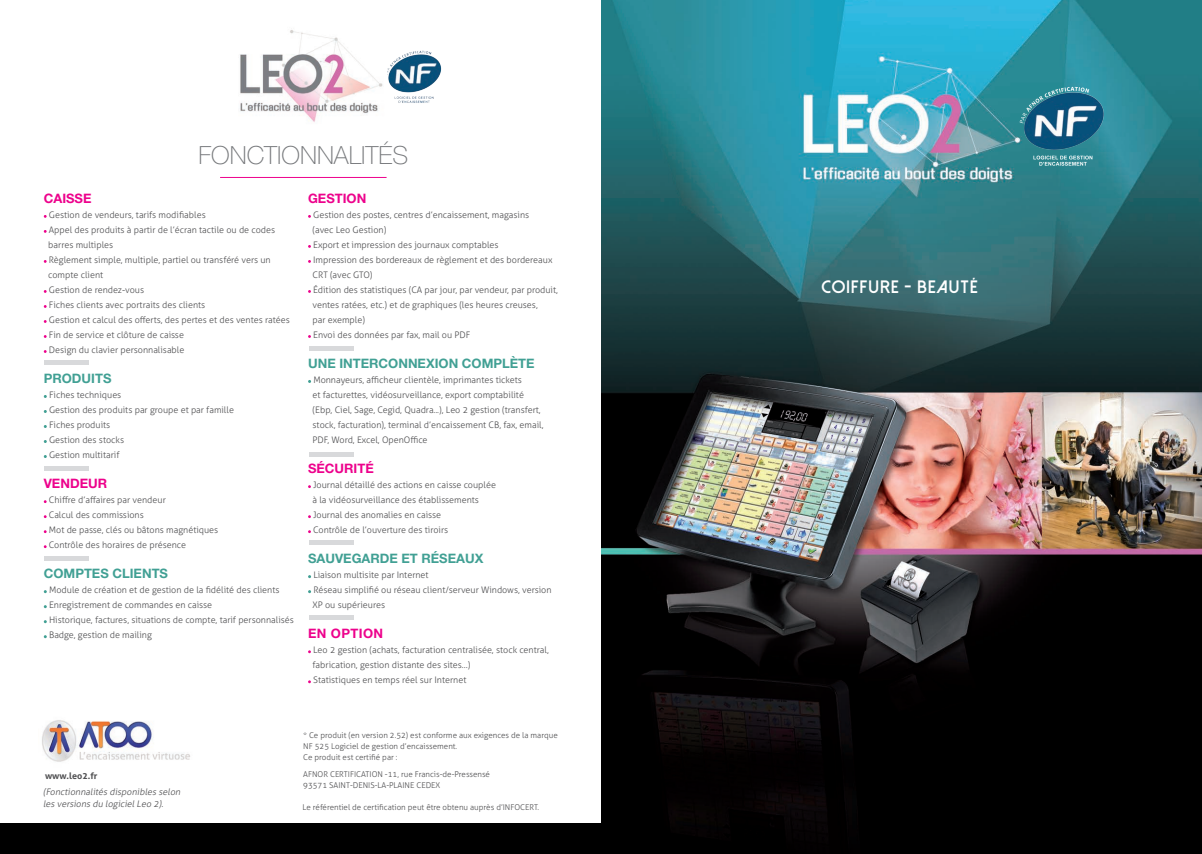
<style>
.page{position:relative;width:1202px;height:854px;background:#fff}
.page>*{position:absolute;margin:0;border:0;box-sizing:border-box;transform-origin:0 0}
.t1{font:100 25px "Helvetica Neue";color:#76787b}
.t2{font:800 18px "Dolce Vita";letter-spacing:.04em;color:#fff}
.t3{font:700 13px "Helvetica Neue";color:#41a094}
.t4{font:700 13px "Helvetica Neue";color:#ed028c}
.t5{font:300 9px/15px "Aller";color:#505052}
.t6{font:italic 300 9px/12px "Aller";color:#505052}
.t7{font:700 9px "Aller";color:#505052}
.t8{font:300 8px/11px "Aller";color:#505052}
</style>
<div class="page">
<img style="left:601px;top:0;width:601px;height:853px">
<img style="left:240px;top:30px;width:143px;height:92px">
<hr style="left:220px;top:177px;width:167px;height:1px;background:#ed028c">
<hr style="left:44px;top:466px;width:45px;height:4px;background:#d8d9db">
<hr style="left:45px;top:556px;width:44px;height:4px;background:#d8d9db">
<hr style="left:309px;top:540px;width:45px;height:4px;background:#d8d9db">
<hr style="left:309px;top:615px;width:45px;height:4px;background:#d8d9db">
<hr style="left:309px;top:452px;width:45px;height:4px;background:#d8d9db">
<hr style="left:309px;top:346px;width:45px;height:4px;background:#d8d9db">
<div style="left:0;top:823px;width:601px;height:30px;background:#000"></div>
<hr style="left:44px;top:360px;width:45px;height:4px;background:#d8d9db">
<img style="left:1017px;top:80px;width:90px;height:87px">
<img style="left:387px;top:50px;width:55px;height:53px">
<img style="left:42px;top:720px;width:148px;height:42px">
<h1 class="t1" style="left:198px;top:141px;width:211px">FONCTIONNALITÉS</h1>
<h3 class="t4" style="left:44px;top:190px;width:49px">CAISSE</h3>
<p class="t5" style="left:48px;top:207px;width:243px">Gestion de vendeurs, tarifs modifiables<br>Appel des produits à partir de l’écran tactile ou de codes barres multiples<br>Règlement simple, multiple, partiel ou transféré vers un compte client<br>Gestion de rendez-vous<br>Fiches clients avec portraits des clients<br>Gestion et calcul des offerts, des pertes et des ventes ratées Fin de service et clôture de caisse<br>Design du clavier personnalisable</p>
<h3 class="t3" style="left:44px;top:370px;width:69px">PRODUITS</h3>
<p class="t5" style="left:49px;top:387px;width:186px">Fiches techniques<br>Gestion des produits par groupe et par famille<br>Fiches produits<br>Gestion des stocks<br>Gestion multitarif</p>
<h3 class="t4" style="left:44px;top:475px;width:65px">VENDEUR</h3>
<p class="t5" style="left:49px;top:492px;width:171px">Chiffre d’affaires par vendeur<br>Calcul des commissions<br>Mot de passe, clés ou bâtons magnétiques<br>Contrôle des horaires de présence</p>
<h3 class="t3" style="left:44px;top:565px;width:126px">COMPTES CLIENTS</h3>
<p class="t5" style="left:49px;top:582px;width:246px">Module de création et de gestion de la fidélité des clients Enregistrement de commandes en caisse<br>Historique, factures, situations de compte, tarif personnalisés Badge, gestion de mailing</p>
<h3 class="t4" style="left:308px;top:190px;width:60px">GESTION</h3>
<p class="t5" style="left:313px;top:207px;width:247px">Gestion des postes, centres d’encaissement, magasins<br>(avec Leo Gestion)<br>Export et impression des journaux comptables<br>Impression des bordereaux de règlement et des bordereaux CRT (avec GTO)<br>Édition des statistiques (CA par jour, par vendeur, par produit, ventes ratées, etc.) et de graphiques (les heures creuses,<br>par exemple)<br>Envoi des données par fax, mail ou PDF</p>
<h3 class="t3" style="left:308px;top:355px;width:228px">UNE INTERCONNEXION COMPLÈTE</h3>
<p class="t5" style="left:313px;top:372px;width:232px">Monnayeurs, afficheur clientèle, imprimantes tickets<br>et facturettes, vidéosurveillance, export comptabilité (Ebp, Ciel, Sage, Cegid, Quadra...), Leo 2 gestion (transfert, stock, facturation), terminal d’encaissement CB, fax, email, PDF, Word, Excel, OpenOffice</p>
<h3 class="t4" style="left:308px;top:460px;width:67px">SÉCURITÉ</h3>
<p class="t5" style="left:313px;top:477px;width:185px">Journal détaillé des actions en caisse couplée à la vidéosurveillance des établissements Journal des anomalies en caisse<br>Contrôle de l’ouverture des tiroirs</p>
<h3 class="t3" style="left:308px;top:550px;width:177px">SAUVEGARDE ET RÉSEAUX</h3>
<p class="t5" style="left:313px;top:567px;width:241px">Liaison multisite par Internet<br>Réseau simplifié ou réseau client/serveur Windows, version<br>XP ou supérieures</p>
<h3 class="t4" style="left:308px;top:625px;width:77px">EN OPTION</h3>
<p class="t5" style="left:313px;top:642px;width:238px">Leo 2 gestion (achats, facturation centralisée, stock central, fabrication, gestion distante des sites…)<br>Statistiques en temps réel sur Internet</p>
<p class="t7" style="left:45px;top:769px;width:54px">www.leo2.fr</p>
<p class="t6" style="left:43px;top:785px;width:141px">(Fonctionnalités disponibles selon les versions du logicielLeo 2).</p>
<p class="t8" style="left:303px;top:729px;width:256px">* Ce produit (en version 2.52) est conforme aux exigences de la marque<br>NF 525 Logiciel de gestion d’encaissement.<br>Ce produit est certifié par :</p>
<p class="t8" style="left:303px;top:768px;width:188px">AFNOR CERTIFICATION -11, rue Francis-de-Pressensé<br>93571 SAINT-DENIS-LA-PLAINE CEDEX</p>
<p class="t8" style="left:303px;top:801px;width:238px">Le référentiel de certification peut être obtenu auprès d’INFOCERT.</p>
<h2 class="t2" style="left:821px;top:278px;width:158px">COIFFURE - BEAUTÉ</h2>
</div>
